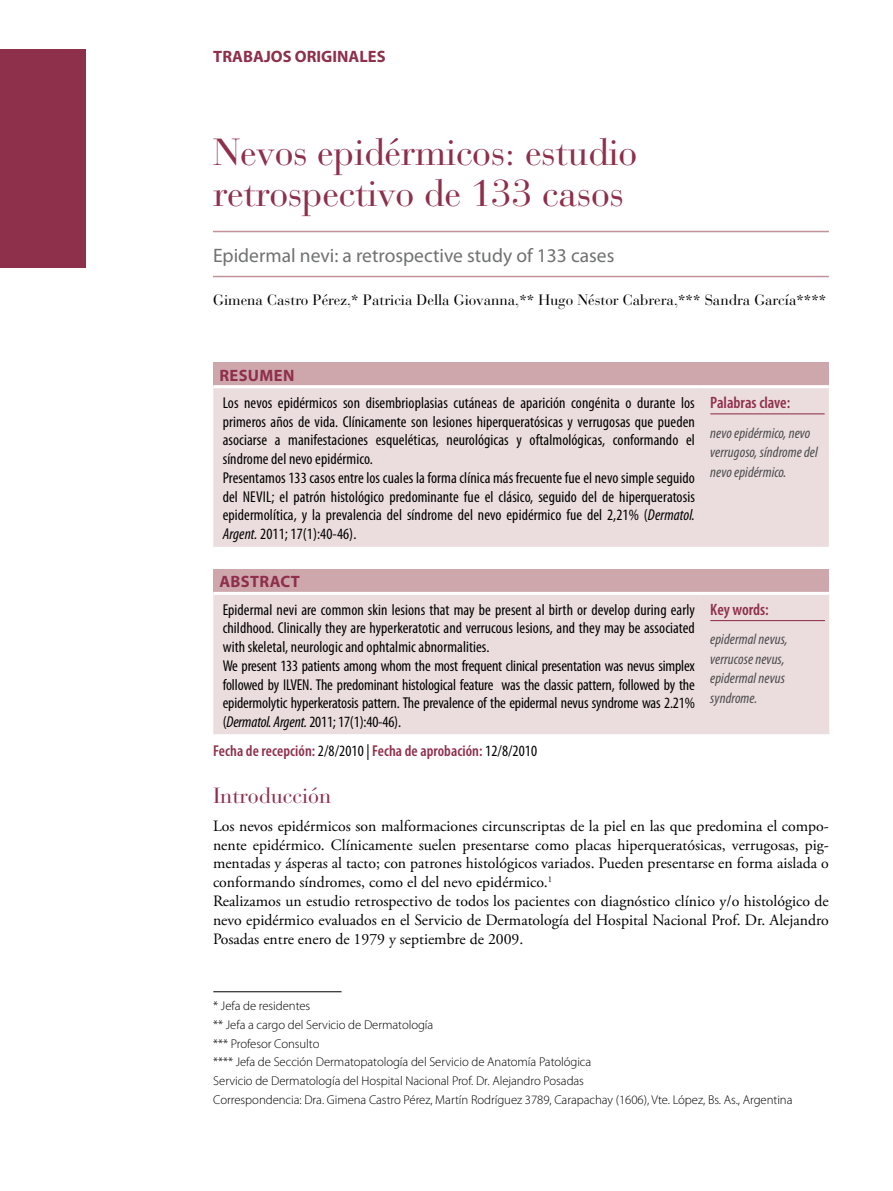
<style>
.page{position:relative;width:893px;height:1191px;background:#fff}
.page>*{position:absolute;margin:0;border:0;box-sizing:border-box;transform-origin:0 0}
.t1{font:37.5px/40.5px "Bauer Bodoni";letter-spacing:-.01em;color:#8e2f4c}
.t2{font:21.75px "Bauer Bodoni";color:#8e2f4c}
.t3{font:19.5px "Myriad Pro";color:#707172}
.t4{font:700 16.5px "Myriad Pro";color:#8e2f4c}
.t5{font:600 condensed 16.5px "Myriad Pro";color:#8e2f4c}
.t6{font:700 16.5px "Myriad Pro";letter-spacing:.02em;color:#8e2f4c}
.t7{font:condensed 15.75px/18.8px "Myriad Pro";letter-spacing:.005em;color:#000}
.t8{font:15.75px/18.8px "Adobe Garamond Pro";color:#000}
.t9{font:600 condensed 15.75px "Myriad Pro";letter-spacing:.005em;color:#8e2f4c}
.t10{font:italic condensed 15px/19.5px "Myriad Pro";letter-spacing:.005em;color:#4b4b4d}
.t11{font:15px "Bauer Bodoni";letter-spacing:-.005em;color:#000}
.t12{font:300 12.75px/18.8px "Myriad Pro";letter-spacing:-.005em;color:#000}
.s1{font-style:italic}
.s2{font-weight:400;color:#000}
</style>
<div class="page">
<div style="left:0;top:50px;width:85px;height:218px;background:#8e2f4c"></div>
<hr style="left:213px;top:276px;width:616px;height:1px;background:#c19298">
<hr style="left:213px;top:231px;width:616px;height:1px;background:#c19298">
<div style="left:213px;top:362px;width:616px;height:25px;background:#cda7ac"></div>
<div style="left:213px;top:388px;width:616px;height:159px;background:#ebddde"></div>
<hr style="left:213px;top:385px;width:488px;height:3px;background:#fff">
<hr style="left:701px;top:385px;width:128px;height:3px;background:#fff">
<hr style="left:710px;top:413px;width:115px;height:1px;background:#8e2f4c">
<div style="left:213px;top:569px;width:616px;height:24px;background:#cda7ac"></div>
<div style="left:213px;top:595px;width:616px;height:139px;background:#ebddde"></div>
<hr style="left:213px;top:592px;width:488px;height:3px;background:#fff">
<hr style="left:701px;top:592px;width:128px;height:3px;background:#fff">
<hr style="left:710px;top:620px;width:115px;height:1px;background:#8e2f4c">
<hr style="left:213px;top:991px;width:129px;height:1px;background:#000">
<p class="t4" style="left:213px;top:46px;width:174px">TRABAJOS ORIGINALES</p>
<h1 class="t1" style="left:213px;top:132px;width:426px">Nevos epidérmicos: estudio retrospectivo de 133 casos</h1>
<p class="t3" style="left:213px;top:243px;width:403px">Epidermal nevi: a retrospective study of 133 cases</p>
<p class="t11" style="left:213px;top:291px;width:614px">Gimena Castro Pérez,* Patricia Della Giovanna,** Hugo Néstor Cabrera,*** Sandra García****</p>
<p class="t6" style="left:219px;top:364px;width:76px">RESUMEN</p>
<p class="t7" style="left:223px;top:393px;width:474px">Los nevos epidérmicos son disembrioplasias cutáneas de aparición congénita o durante los primeros años de vida. Clínicamente son lesiones hiperqueratósicas y verrugosas que pueden asociarse a manifestaciones esqueléticas, neurológicas y oftalmológicas, conformando el síndrome del nevo epidérmico.<br>Presentamos 133 casos entre los cuales la forma clínica más frecuente fue el nevo simple seguido del NEVIL; el patrón histológico predominante fue el clásico, seguido del de hiperqueratosis epidermolítica, y la prevalencia del síndrome del nevo epidérmico fue del 2,21% (<span class="s1">Dermatol.<br>Argent.</span> 2011; 17(1):40-46).</p>
<p class="t5" style="left:710px;top:393px;width:81px">Palabras clave:</p>
<p class="t10" style="left:710px;top:423px;width:109px">nevo epidérmico, nevo verrugoso, síndrome del nevo epidérmico.</p>
<p class="t4" style="left:219px;top:571px;width:12px">ABSTRA</p>
<p class="t4" style="left:281px;top:571px;width:20px">CT</p>
<p class="t7" style="left:223px;top:600px;width:474px">Epidermal nevi are common skin lesions that may be present al birth or develop during early childhood. Clinically they are hyperkeratotic and verrucous lesions, and they may be associated with skeletal, neurologic and ophtalmic abnormalities.<br>We present 133 patients among whom the most frequent clinical presentation was nevus simplex followed by ILVEN. The predominant histological feature was the classic pattern, followed by the epidermolytic hyperkeratosis pattern. The prevalence of the epidermal nevus syndrome was 2.21% (<span class="s1">Dermatol. Argent.</span> 2011; 17(1):40-46).</p>
<p class="t5" style="left:710px;top:599px;width:60px">Key words:</p>
<p class="t10" style="left:710px;top:629px;width:79px">epidermal nevus, verrucose nevus, epidermal nevus syndrome.</p>
<p class="t9" style="left:213px;top:741px;width:325px">Fecha de recepción: <span class="s2">2/8/2010 |</span> Fecha de aprobación: <span class="s2">12/8/2010</span></p>
<h2 class="t2" style="left:213px;top:782px;width:120px">Introducción</h2>
<p class="t8" style="left:213px;top:817px;width:617px">Los nevos epidérmicos son malformaciones circunscriptas de la piel en las que predomina el compo&shy;nente epidérmico. Clínicamente suelen presentarse como placas hiperqueratósicas, verrugosas, pig&shy;mentadas y ásperas al tacto; con patrones histológicos variados. Pueden presentarse en forma aislada o conformando síndromes, como el del nevo epidérmico.<sup>1<br></sup>Realizamos un estudio retrospectivo de todos los pacientes con diagnóstico clínico y/o histológico de nevo epidérmico evaluados en el Servicio de Dermatología del Hospital Nacional Prof. Dr. Alejandro Posadas entre enero de 1979 y septiembre de 2009.</p>
<p class="t12" style="left:213px;top:996px;width:581px">* Jefa de residentes<br>** Jefa a cargo del Servicio de Dermatología<br>*** Profesor Consulto<br>**** Jefa de Sección Dermatopatología del Servicio de Anatomía Patológica<br>Servicio de Dermatología del Hospital Nacional Prof. Dr. Alejandro Posadas<br>Correspondencia: Dra. Gimena Castro Pérez, Martín Rodríguez 3789, Carapachay (1606), Vte. López, Bs. As., Argentina</p>
</div>
